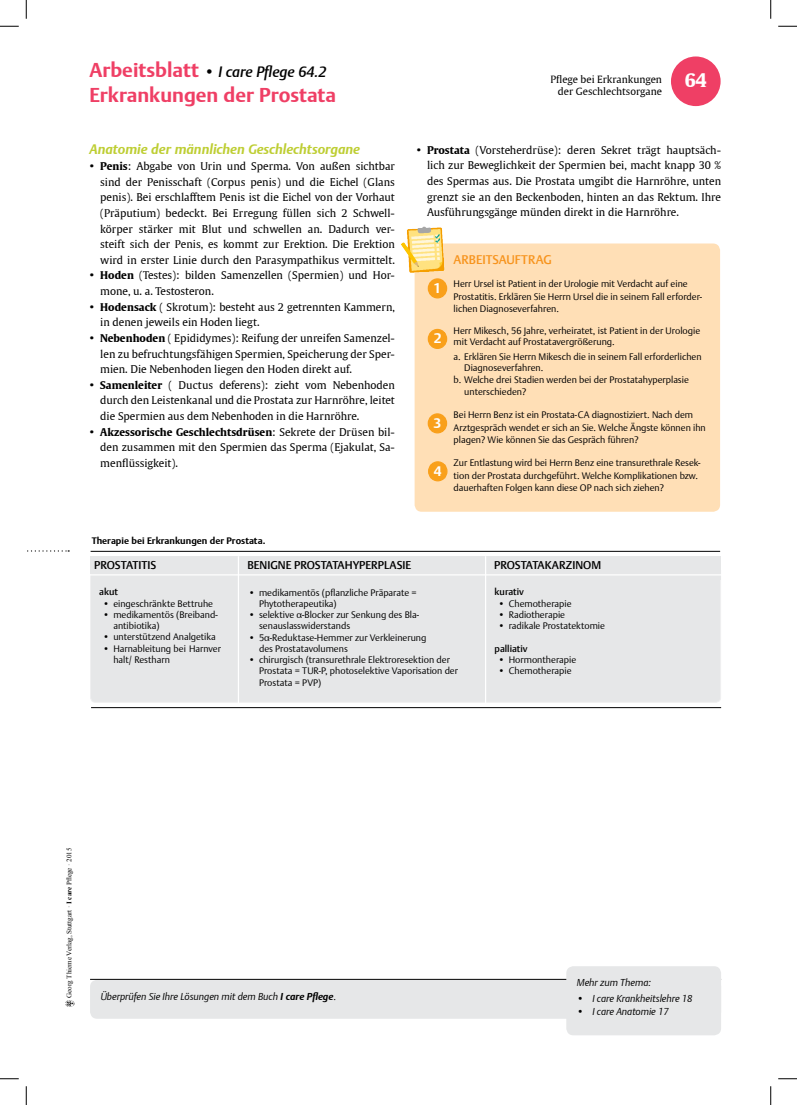
<style>
.page{position:relative;width:797px;height:1105px;background:#fff}
.page>*{position:absolute;margin:0;border:0;box-sizing:border-box;transform-origin:0 0}
.t1{font:700 20px "Thieme Argo 2011";color:#ef3f65}
.t2{font:italic 500 15px "Thieme Argo 2011";color:#000}
.t3{font:italic 700 13.75px "Thieme Argo 2011";color:#bece33}
.t4{font:700 13.75px "Thieme Argo 2008";color:#fff}
.t5{font:500 12.5px "Thieme Argo 2011";color:#f7941e}
.t6{font:500 11.25px "Thieme Argo 2011";color:#000}
.t7{font:10.62px/15.6px "Thieme Gulliver 2008";color:#000;text-align:justify}
.t8{font:italic 300 10px "Thieme Argo 2011";color:#000}
.t9{font:10px/12px "Thieme Gulliver 2011";color:#000}
.t10{font:300 9.38px/11.2px "Thieme Argo 2008";color:#000}
.t11{font:700 9.38px "Thieme Argo 2011";color:#000}
.t12{font:500 9.38px "Thieme Argo 2008";color:#000}
.t13{font:7px "Times New Roman";color:#000}
.s1{font-weight:700;font-style:normal;font-size:20px;color:#ef3f65}
.s2{font-weight:700}
.s3{font-style:normal;font-size:9.38px}
</style>
<div class="page">
<svg style="left:65px;top:1000px;width:10px;height:7px"></svg>
<svg style="left:27px;top:550px;width:42px;height:2px"></svg>
<div style="left:671px;top:56px;width:49px;height:50px;background:#ef3f65;border-radius:50%"></div>
<hr style="left:91px;top:551px;width:629px;height:1px;background:#000">
<div style="left:91px;top:566px;width:629px;height:136px;background:#e6e7e8;border-radius:5px"></div>
<div style="left:90px;top:566px;width:631px;height:137px;border:1px solid #efeff0;border-radius:5px"></div>
<hr style="left:238px;top:556px;width:1px;height:166px;background:#fff">
<svg style="left:90px;top:556px;width:631px;height:24px"></svg>
<hr style="left:485px;top:556px;width:1px;height:159px;background:#fff">
<hr style="left:69px;top:574px;width:654px;height:1px;background:#fff">
<hr style="left:91px;top:707px;width:630px;height:1px;background:#000">
<div style="left:414px;top:243px;width:306px;height:269px;background:#ffdfb6;border-radius:7px"></div>
<img style="left:401px;top:226px;width:51px;height:53px">
<div style="left:428px;top:279px;width:18px;height:19px;background:#f9a01b;border-radius:50%"></div>
<div style="left:428px;top:278px;width:19px;height:20px;border:1px solid #f9a01b;border-radius:50%"></div>
<div style="left:430px;top:282px;width:14px;height:13px;background:#f9a01b"></div>
<div style="left:428px;top:329px;width:18px;height:19px;background:#f9a01b;border-radius:50%"></div>
<div style="left:428px;top:329px;width:19px;height:20px;border:1px solid #f9a01b;border-radius:50%"></div>
<div style="left:431px;top:332px;width:13px;height:13px;background:#f9a01b"></div>
<div style="left:428px;top:414px;width:18px;height:19px;background:#f9a01b;border-radius:50%"></div>
<div style="left:427px;top:413px;width:20px;height:20px;border:1px solid #f9a01b;border-radius:50%"></div>
<div style="left:431px;top:417px;width:13px;height:13px;background:#f9a01b"></div>
<div style="left:428px;top:462px;width:19px;height:19px;background:#f9a01b;border-radius:50%"></div>
<div style="left:428px;top:461px;width:19px;height:20px;border:1px solid #f9a01b;border-radius:50%"></div>
<div style="left:90px;top:980px;width:631px;height:39px;background:#e6e7e8;border-radius:7px"></div>
<hr style="left:90px;top:979px;width:631px;height:1px;background:#000">
<div style="left:566px;top:966px;width:155px;height:69px;background:#e6e7e8;border-radius:7px"></div>
<svg style="left:0;top:25px;width:19px;height:2px"></svg>
<svg style="left:778px;top:25px;width:19px;height:2px"></svg>
<svg style="left:0;top:1078px;width:19px;height:1px"></svg>
<svg style="left:778px;top:1078px;width:19px;height:1px"></svg>
<svg style="left:25px;top:0;width:2px;height:19px"></svg>
<svg style="left:25px;top:1086px;width:2px;height:19px"></svg>
<svg style="left:770px;top:0;width:1px;height:19px"></svg>
<svg style="left:770px;top:1086px;width:1px;height:19px"></svg>
<h2 class="t2" style="left:89px;top:62px;width:238px"><span class="s1">Arbeitsblatt</span> • I care Pflege 64.2</h2>
<h1 class="t1" style="left:89px;top:82px;width:248px">Erkrankungen der Prostata</h1>
<p class="t3" style="left:90px;top:140px;width:272px">Anatomie der männlichen Geschlechtsorgane</p>
<p class="t7" style="left:100px;top:158px;width:296px;text-indent:-11px"><span class="s2">• Penis</span>: Abgabe von Urin und Sperma. Von außen sichtbar sind der Penisschaft (Corpus penis) und die Eichel (Glans penis). Bei erschlafftem Penis ist die Eichel von der Vorhaut (Präputium) bedeckt. Bei Erregung füllen sich 2 Schwell&shy;körper stärker mit Blut und schwellen an. Dadurch ver&shy;steift sich der Penis, es kommt zur Erektion. Die Erektion wird in erster Linie durch den Parasympathikus vermittelt.</p>
<p class="t7" style="left:100px;top:267px;width:296px;text-indent:-11px"><span class="s2">• Hoden</span> (Testes): bilden Samenzellen (Spermien) und Hor&shy;mone, u. a. Testosteron.</p>
<p class="t7" style="left:100px;top:298px;width:296px;text-indent:-11px"><span class="s2">• Hodensack</span> ( Skrotum): besteht aus 2 getrennten Kammern, in denen jeweils ein Hoden liegt.</p>
<p class="t7" style="left:100px;top:330px;width:296px;text-indent:-11px"><span class="s2">• Nebenhoden</span> ( Epididymes): Reifung der unreifen Samenzel&shy;len zu befruchtungsfähigen Spermien, Speicherung der Sper&shy;mien. Die Nebenhoden liegen den Hoden direkt auf.</p>
<p class="t7" style="left:100px;top:377px;width:296px;text-indent:-11px"><span class="s2">• Samenleiter</span> ( Ductus deferens): zieht vom Nebenhoden durch den Leistenkanal und die Prostata zur Harnröhre, leitet die Spermien aus dem Nebenhoden in die Harnröhre.</p>
<p class="t7" style="left:100px;top:424px;width:296px;text-indent:-11px"><span class="s2">• Akzessorische Geschlechtsdrüsen</span>: Sekrete der Drüsen bil&shy;den zusammen mit den Spermien das Sperma (Ejakulat, Sa&shy;menflüssigkeit).</p>
<p class="t11" style="left:92px;top:535px;width:175px">Therapie bei Erkrankungen der Prostata.</p>
<p class="t9" style="left:558px;top:72px;width:150px;text-indent:-7px">Pflege bei Erkrankungen<br>der Geschlechtsorgane <sup>64</sup></p>
<p class="t7" style="left:427px;top:141px;width:295px;text-indent:-11px"><span class="s2">• Prostata</span> (Vorsteherdrüse): deren Sekret trägt hauptsäch&shy;lich zur Beweglichkeit der Spermien bei, macht knapp 30 % des Spermas aus. Die Prostata umgibt die Harnröhre, unten grenzt sie an den Beckenboden, hinten an das Rektum. Ihre Ausführungsgänge münden direkt in die Harnröhre.</p>
<p class="t4" style="left:433px;top:279px;width:9px">1</p>
<p class="t4" style="left:433px;top:329px;width:9px">2</p>
<p class="t4" style="left:433px;top:414px;width:9px">3</p>
<p class="t4" style="left:434px;top:462px;width:9px">4</p>
<p class="t5" style="left:453px;top:251px;width:100px">ARBEITSAUFTRAG</p>
<p class="t10" style="left:453px;top:277px;width:250px;line-height:12.5px">Herr Ursel ist Patient in der Urologie mit Verdacht auf eine<br>Prostatitis. Erklären Sie Herrn Ursel die in seinem Fall erforder&shy;lichen Diagnoseverfahren.</p>
<p class="t10" style="left:453px;top:325px;width:248px">Herr Mikesch, 56 Jahre, verheiratet, ist Patient in der Urologie mit Verdacht auf Prostatavergrößerung.</p>
<p class="t10" style="left:453px;top:351px;width:249px">a. Erklären Sie Herrn Mikesch die in seinem Fall erforderlichen</p>
<p class="t10" style="left:464px;top:362px;width:81px">Diagnoseverfahren.</p>
<p class="t10" style="left:453px;top:373px;width:237px">b. Welche drei Stadien werden bei der Prostatahyperplasie</p>
<p class="t10" style="left:464px;top:386px;width:64px">unterschieden?</p>
<p class="t10" style="left:453px;top:408px;width:254px;line-height:12.5px">Bei Herrn Benz ist ein Prostata-CA diagnostiziert. Nach dem<br>Arztgespräch wendet er sich an Sie. Welche Ängste können ihn plagen? Wie können Sie das Gespräch führen?</p>
<p class="t10" style="left:453px;top:456px;width:248px;line-height:12.5px">Zur Entlastung wird bei Herrn Benz eine transurethrale Resek&shy;tion der Prostata durchgeführt. Welche Komplikationen bzw. dauerhaften Folgen kann diese OP nach sich ziehen?</p>
<p class="t6" style="left:94px;top:557px;width:64px">PROSTATITIS</p>
<p class="t12" style="left:99px;top:586px;width:20px">akut</p>
<p class="t10" style="left:103px;top:597px;width:112px">• eingeschränkte Bettruhe</p>
<p class="t10" style="left:113px;top:609px;width:106px;text-indent:-11px">• medikamentös (Breiband&shy;antibiotika)</p>
<p class="t10" style="left:103px;top:631px;width:114px">• unterstützend Analgetika</p>
<p class="t10" style="left:113px;top:642px;width:109px;text-indent:-11px">• Harnableitung bei Harnver halt/ Restharn</p>
<p class="t6" style="left:247px;top:557px;width:165px">BENIGNE PROSTATAHYPERPLASIE</p>
<p class="t10" style="left:259px;top:586px;width:159px;text-indent:-11px">• medikamentös (pflanzliche Präparate =<br>Phytotherapeutika)</p>
<p class="t10" style="left:259px;top:609px;width:161px;text-indent:-11px">• selektive α-Blocker zur Senkung des Bla&shy;senauslasswiderstands</p>
<p class="t10" style="left:259px;top:631px;width:169px;text-indent:-11px">• 5α-Reduktase-Hemmer zur Verkleinerung des Prostatavolumens</p>
<p class="t10" style="left:259px;top:654px;width:200px;text-indent:-11px">• chirurgisch (transurethrale Elektroresektion der<br>Prostata = TUR-P, photoselektive Vaporisation der<br>Prostata = PVP)</p>
<p class="t6" style="left:494px;top:557px;width:108px">PROSTATAKARZINOM</p>
<p class="t12" style="left:494px;top:586px;width:31px">kurativ</p>
<p class="t10" style="left:498px;top:597px;width:75px">• Chemotherapie</p>
<p class="t10" style="left:498px;top:609px;width:68px">• Radiotherapie</p>
<p class="t10" style="left:498px;top:620px;width:108px">• radikale Prostatektomie</p>
<p class="t12" style="left:494px;top:642px;width:34px">palliativ</p>
<p class="t10" style="left:498px;top:654px;width:80px">• Hormontherapie</p>
<p class="t10" style="left:498px;top:665px;width:75px">• Chemotherapie</p>
<p class="t13" style="left:64px;top:998px;width:152px;rotate:-90deg">Georg Thieme Verlag, Stuttgart · <span class="s2">I care</span> Pflege · 2015</p>
<p class="t8" style="left:101px;top:989px;width:237px">Überprüfen Sie Ihre Lösungen mit dem Buch <span class="s2">I care Pflege</span><span class="s3">.</span></p>
<p class="t8" style="left:577px;top:976px;width:76px">Mehr zum Thema:</p>
<p class="t8" style="left:577px;top:992px;width:117px">• I care Krankheitslehre 18</p>
<p class="t8" style="left:577px;top:1004px;width:93px">• I care Anatomie 17</p>
</div>
